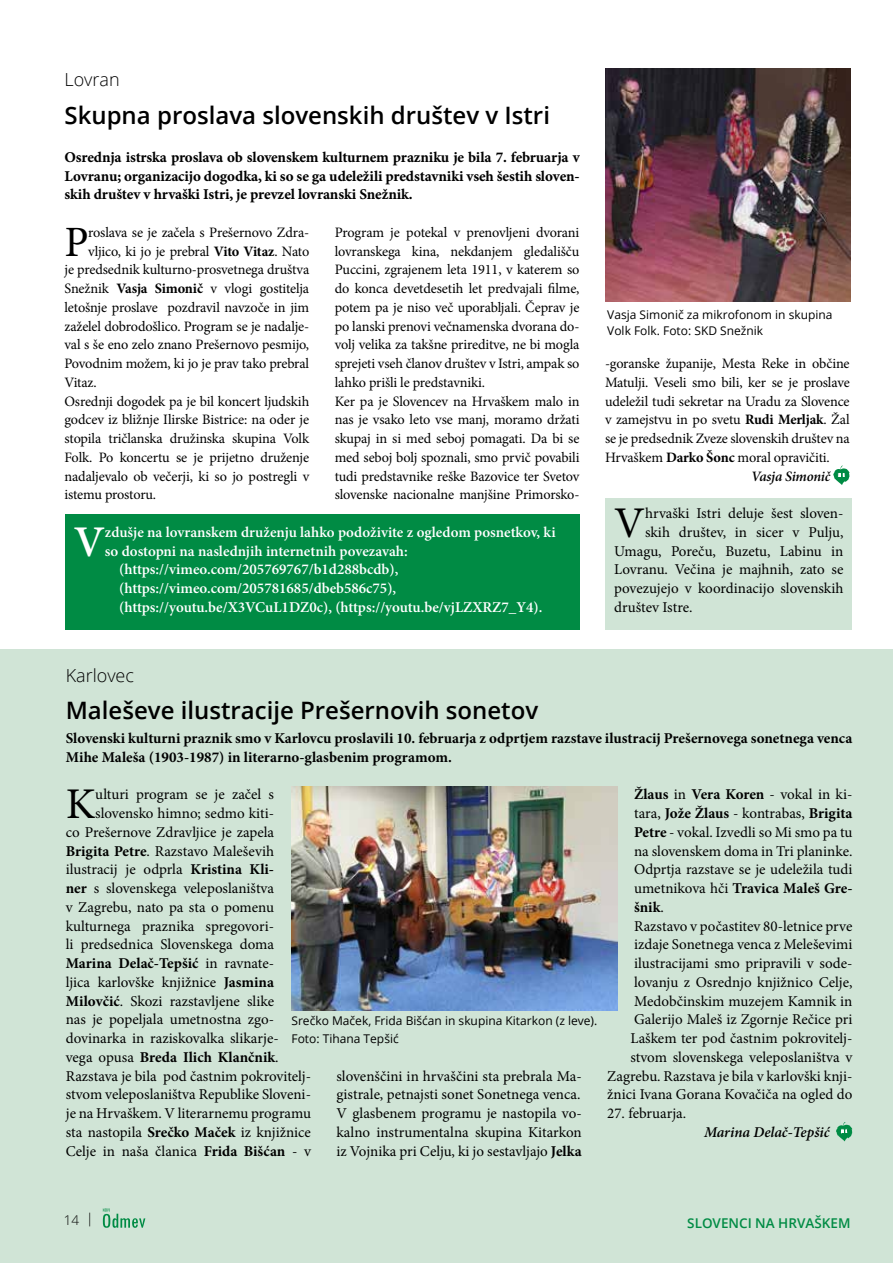
<style>
.page{position:relative;width:893px;height:1263px;background:#fff}
.page>*{position:absolute;margin:0;border:0;box-sizing:border-box;transform-origin:0 0}
.t1{font:43.8px "Minion Pro";color:#000}
.t2{font:600 43.8px "Minion Pro";color:#fff}
.t3{font:43.2px "Minion Pro";color:#000}
.t4{font:600 24px "Open Sans";color:#000}
.t5{font:300 18px "Open Sans";color:#000}
.t6{font:15px/18.8px "Minion Pro";color:#000;text-align:justify}
.t7{font:700 15px/18.8px "Minion Pro";color:#000}
.t8{font:600 15px "Minion Pro";color:#fff}
.t9{font:15px/18.8px "Minion Pro Bold Capt";letter-spacing:-.01em;color:#000;text-align:justify}
.t10{font:italic 600 15px "Minion Pro";letter-spacing:-.005em;color:#000}
.t11{font:14.4px/18.8px "Minion Pro";letter-spacing:-.01em;color:#000}
.t12{font:italic 600 14.4px "Minion Pro";letter-spacing:-.015em;color:#000}
.t13{font:600 13.5px "Open Sans";color:#008b44}
.t14{font:300 13.5px "Open Sans";color:#000}
.t15{font:12px/18px "Open Sans";color:#000}
.s1{font-weight:700}
.s2{font-weight:400}
</style>
<div class="page">
<div style="left:0;top:649px;width:893px;height:614px;background:#d0e4d6"></div>
<svg style="left:103px;top:1208px;width:42px;height:20px"></svg>
<svg style="left:836px;top:1122px;width:16px;height:19px"></svg>
<img style="left:291px;top:786px;width:326px;height:225px">
<svg style="left:833px;top:466px;width:17px;height:19px"></svg>
<div style="left:605px;top:499px;width:247px;height:131px;background:#d0e4d6"></div>
<div style="left:65px;top:514px;width:515px;height:116px;background:#008b44"></div>
<img style="left:605px;top:68px;width:245px;height:234px">
<p class="t5" style="left:65px;top:67px;width:57px">Lovran</p>
<h3 class="t4" style="left:65px;top:98px;width:487px">Skupna proslava slovenskih društev v Istri</h3>
<p class="t9" style="left:65px;top:148px;width:517px">Osrednja istrska proslava ob slovenskem kulturnem prazniku je bila 7. februarja v Lovranu; organizacijo dogodka, ki so se ga udeležili predstavniki vseh šestih sloven&shy;skih društev v hrvaški Istri, je prevzel lovranski Snežnik.</p>
<h2 class="t3" style="left:65px;top:213px;width:26px">P</h2>
<p class="t11" style="left:88px;top:223px;width:223px">roslava se je začela s Prešernovo Zdra-</p>
<p class="t11" style="left:335px;top:223px;width:246px">Program je potekal v prenovljeni dvorani lovranskega kina, nekdanjem gledališču Puccini, zgrajenem leta 1911, v katerem so do konca devetdesetih let predvajali filme, potem pa je niso več uporabljali. Čeprav je po lanski prenovi večnamenska dvorana do&shy;volj velika za takšne prireditve, ne bi mogla sprejeti vseh članov društev v Istri, ampak so lahko prišli le predstavniki.<br>Ker pa je Slovencev na Hrvaškem malo in nas je vsako leto vse manj, moramo držati skupaj in si med seboj pomagati. Da bi se med seboj bolj spoznali, smo prvič povabili tudi predstavnike reške Bazovice ter Svetov slovenske nacionalne manjšine Primorsko-</p>
<p class="t11" style="left:88px;top:242px;width:223px">vljico, ki jo je prebral <span class="s1">Vito Vitaz</span>. Nato</p>
<p class="t11" style="left:65px;top:260px;width:246px">je predsednik kulturno-prosvetnega društva</p>
<p class="t11" style="left:65px;top:279px;width:246px">Snežnik <span class="s1">Vasja Simonič</span> v vlogi gostitelja</p>
<p class="t11" style="left:65px;top:298px;width:246px">letošnje proslave pozdravil navzoče in jim</p>
<p class="t11" style="left:65px;top:317px;width:246px">zaželel dobrodošlico. Program se je nadalje-</p>
<p class="t11" style="left:65px;top:335px;width:246px">val s še eno zelo znano Prešernovo pesmijo,</p>
<p class="t11" style="left:65px;top:354px;width:246px">Povodnim možem, ki jo je prav tako prebral</p>
<p class="t11" style="left:65px;top:373px;width:34px">Vitaz.</p>
<p class="t11" style="left:65px;top:392px;width:246px">Osrednji dogodek pa je bil koncert ljudskih</p>
<p class="t11" style="left:65px;top:410px;width:246px">godcev iz bližnje Ilirske Bistrice: na oder je</p>
<p class="t11" style="left:65px;top:429px;width:246px">stopila tričlanska družinska skupina Volk</p>
<p class="t11" style="left:65px;top:448px;width:246px">Folk. Po koncertu se je prijetno druženje</p>
<p class="t11" style="left:65px;top:467px;width:246px">nadaljevalo ob večerji, ki so jo postregli v</p>
<p class="t11" style="left:65px;top:485px;width:93px">istemu prostoru.</p>
<h1 class="t2" style="left:74px;top:511px;width:33px">V</h1>
<p class="t8" style="left:105px;top:522px;width:452px">zdušje na lovranskem druženju lahko podoživite z ogledom posnetkov, ki</p>
<p class="t8" style="left:105px;top:540px;width:304px">so dostopni na naslednjih internetnih povezavah:</p>
<p class="t8" style="left:119px;top:559px;width:281px">(https://vimeo.com/205769767/b1d288bcdb),</p>
<p class="t8" style="left:119px;top:578px;width:278px">(https://vimeo.com/205781685/dbeb586c75),</p>
<p class="t8" style="left:119px;top:597px;width:425px">(https://youtu.be/X3VCuL1DZ0c), (https://youtu.be/vjLZXRZ7_Y4).</p>
<p class="t15" style="left:607px;top:306px;width:227px;line-height:16.5px">Vasja Simonič za mikrofonom in skupina<br>Volk Folk. Foto: SKD Snežnik</p>
<p class="t11" style="left:605px;top:354px;width:246px">-goranske županije, Mesta Reke in občine</p>
<p class="t11" style="left:605px;top:373px;width:246px">Matulji. Veseli smo bili, ker se je proslave</p>
<p class="t11" style="left:605px;top:392px;width:246px">udeležil tudi sekretar na Uradu za Slovence</p>
<p class="t11" style="left:605px;top:410px;width:246px">v zamejstvu in po svetu <span class="s1">Rudi Merljak</span>. Žal</p>
<p class="t11" style="left:605px;top:429px;width:246px">se je predsednik Zveze slovenskih društev na</p>
<p class="t11" style="left:605px;top:448px;width:226px">Hrvaškem <span class="s1">Darko Šonc</span> moral opravičiti.</p>
<p class="t12" style="left:751px;top:466px;width:81px">Vasja Simonič</p>
<h1 class="t1" style="left:614px;top:493px;width:32px">V</h1>
<p class="t6" style="left:645px;top:504px;width:200px">hrvaški Istri deluje šest sloven-</p>
<p class="t6" style="left:645px;top:523px;width:200px">skih društev, in sicer v Pulju,</p>
<p class="t6" style="left:614px;top:541px;width:231px">Umagu, Poreču, Buzetu, Labinu in</p>
<p class="t6" style="left:614px;top:560px;width:231px">Lovranu. Večina je majhnih, zato se</p>
<p class="t6" style="left:614px;top:579px;width:231px">povezujejo v koordinacijo slovenskih</p>
<p class="t6" style="left:614px;top:598px;width:80px">društev Istre.</p>
<p class="t5" style="left:66px;top:663px;width:70px">Karlovec</p>
<h3 class="t4" style="left:66px;top:694px;width:474px">Maleševe ilustracije Prešernovih sonetov</h3>
<p class="t7" style="left:66px;top:729px;width:788px">Slovenski kulturni praznik smo v Karlovcu proslavili 10. februarja z odprtjem razstave ilustracij Prešernovega sonetnega venca<br>Mihe Maleša (1903-1987) in literarno-glasbenim programom.</p>
<h1 class="t1" style="left:66px;top:775px;width:31px">K</h1>
<p class="t6" style="left:95px;top:785px;width:180px">ulturi program se je začel s</p>
<p class="t7" style="left:634px;top:785px;width:220px">Žlaus <span class="s2">in</span> Vera Koren <span class="s2">- vokal in ki-</span></p>
<p class="t6" style="left:634px;top:804px;width:220px">tara, <span class="s1">Jože Žlaus</span> - kontrabas, <span class="s1">Brigita</span></p>
<p class="t6" style="left:634px;top:823px;width:220px"><span class="s1">Petre</span> - vokal. Izvedli so Mi smo pa tu</p>
<p class="t6" style="left:634px;top:841px;width:220px">na slovenskem doma in Tri planinke.</p>
<p class="t6" style="left:634px;top:860px;width:220px">Odprtja razstave se je udeležila tudi</p>
<p class="t7" style="left:634px;top:879px;width:220px"><span class="s2">umetnikova hči</span> Travica Maleš Gre-</p>
<p class="t7" style="left:634px;top:897px;width:31px">šnik<span class="s2">.</span></p>
<p class="t6" style="left:634px;top:916px;width:220px">Razstavo v počastitev 80-letnice prve</p>
<p class="t6" style="left:634px;top:935px;width:220px">izdaje Sonetnega venca z Meleševimi</p>
<p class="t6" style="left:634px;top:954px;width:220px">ilustracijami smo pripravili v sode-</p>
<p class="t6" style="left:634px;top:973px;width:220px">lovanju z Osrednjo knjižnico Celje,</p>
<p class="t6" style="left:634px;top:991px;width:220px">Medobčinskim muzejem Kamnik in</p>
<p class="t6" style="left:634px;top:1010px;width:220px">Galerijo Maleš iz Zgornje Rečice pri</p>
<p class="t6" style="left:630px;top:1029px;width:224px">Laškem ter pod častnim pokrovitelj-</p>
<p class="t6" style="left:630px;top:1048px;width:224px">stvom slovenskega veleposlaništva v</p>
<p class="t6" style="left:607px;top:1066px;width:247px">Zagrebu. Razstava je bila v karlovški knji-</p>
<p class="t6" style="left:607px;top:1085px;width:247px">žnici Ivana Gorana Kovačiča na ogled do</p>
<p class="t6" style="left:607px;top:1104px;width:81px">27. februarja.</p>
<p class="t10" style="left:704px;top:1121px;width:127px">Marina Delač-Tepšić</p>
<p class="t6" style="left:95px;top:804px;width:180px">slovensko himno; sedmo kiti-</p>
<p class="t6" style="left:66px;top:823px;width:210px">co Prešernove Zdravljice je zapela</p>
<p class="t6" style="left:66px;top:841px;width:210px"><span class="s1">Brigita Petre</span>. Razstavo Maleševih</p>
<p class="t6" style="left:66px;top:860px;width:210px">ilustracij je odprla <span class="s1">Kristina Kli-</span></p>
<p class="t6" style="left:66px;top:879px;width:210px"><span class="s1">ner</span> s slovenskega veleposlaništva</p>
<p class="t6" style="left:66px;top:898px;width:210px">v Zagrebu, nato pa sta o pomenu</p>
<p class="t6" style="left:66px;top:916px;width:210px">kulturnega praznika spregovori-</p>
<p class="t6" style="left:66px;top:935px;width:210px">li predsednica Slovenskega doma</p>
<p class="t7" style="left:66px;top:954px;width:210px">Marina Delač-Tepšić <span class="s2">in ravnate-</span></p>
<p class="t6" style="left:66px;top:973px;width:210px">ljica karlovške knjižnice <span class="s1">Jasmina</span></p>
<p class="t6" style="left:66px;top:991px;width:210px"><span class="s1">Milovčić</span>. Skozi razstavljene slike</p>
<p class="t6" style="left:66px;top:1010px;width:210px">nas je popeljala umetnostna zgo-</p>
<p class="t6" style="left:66px;top:1029px;width:214px">dovinarka in raziskovalka slikarje-</p>
<p class="t7" style="left:66px;top:1047px;width:214px"><span class="s2">vega opusa</span> Breda Ilich Klančnik<span class="s2">.</span></p>
<p class="t6" style="left:66px;top:1066px;width:247px">Razstava je bila pod častnim pokrovitelj-</p>
<p class="t6" style="left:66px;top:1085px;width:247px">stvom veleposlaništva Republike Sloveni-</p>
<p class="t6" style="left:66px;top:1104px;width:247px">je na Hrvaškem. V literarnemu programu</p>
<p class="t6" style="left:66px;top:1123px;width:247px">sta nastopila <span class="s1">Srečko Maček</span> iz knjižnice</p>
<p class="t6" style="left:66px;top:1141px;width:247px">Celje in naša članica <span class="s1">Frida Bišćan</span> - v</p>
<p class="t15" style="left:291px;top:1011px;width:307px">Srečko Maček, Frida Bišćan in skupina Kitarkon (z leve).<br>Foto: Tihana Tepšić</p>
<p class="t6" style="left:336px;top:1066px;width:247px">slovenščini in hrvaščini sta prebrala Ma&shy;gistrale, petnajsti sonet Sonetnega venca.<br>V glasbenem programu je nastopila vo&shy;kalno instrumentalna skupina Kitarkon iz Vojnika pri Celju, ki jo sestavljajo <span class="s1">Jelka</span></p>
<p class="t14" style="left:64px;top:1211px;width:31px">14 |</p>
<p class="t13" style="left:687px;top:1214px;width:10px">slov</p>
<p class="t13" style="left:721px;top:1214px;width:131px">enci na hrvaškem</p>
</div>
